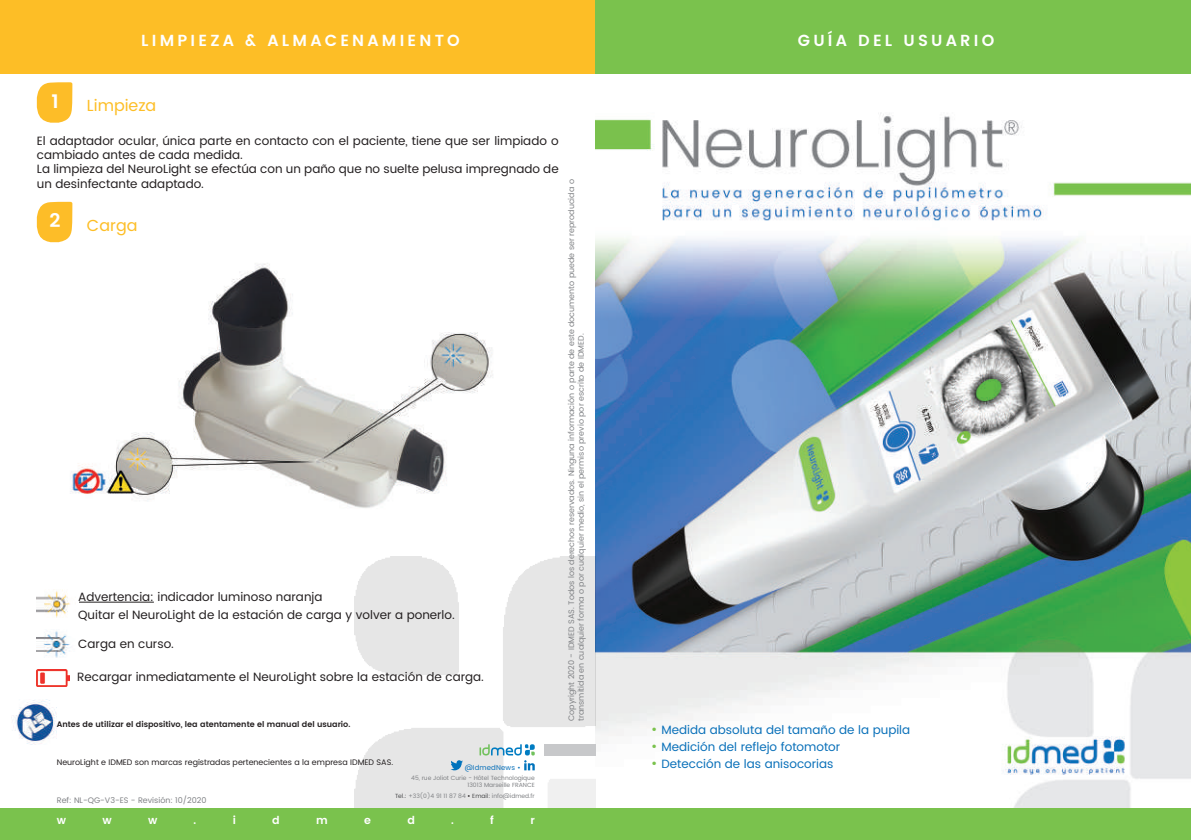
<style>
.page{position:relative;width:1191px;height:840px;background:#fff}
.page>*{position:absolute;margin:0;border:0;box-sizing:border-box;transform-origin:0 0}
.t1{font:600 19.2px "Poppins";color:#fff}
.t2{font:600 16px "Poppins";letter-spacing:.2em;color:#fff}
.t3{font:16px "Poppins";color:#fdbe26}
.t4{font:12px/14.4px "Poppins";color:#231f20}
.t5{font:12px "Poppins";color:#0970b9}
.t6{font:600 11px "Poppins";color:#fff}
.t7{font:8px/9.6px "Poppins";color:#808285}
.t8{font:8px "Poppins";color:#231f20}
.t9{font:600 8px "Poppins";color:#231f20}
.t10{font:7px "Poppins";letter-spacing:.02em;color:#0970b9}
.t11{font:6px/7.2px "Poppins";color:#808285;text-align:right}
.s1{color:#4b4c4d}
.s2{font-weight:600;color:#231f20}
.s3{font-size:14px;color:#7ac24d}
</style>
<div class="page">
<img style="left:595px;top:73px;width:596px;height:735px">
<div style="left:595px;top:0;width:596px;height:73px;background:#7ac24d"></div>
<div style="left:544px;top:743px;width:51px;height:12px;background:#c7c8ca"></div>
<div style="left:0;top:808px;width:1191px;height:31px;background:#7ac24d"></div>
<svg style="left:479px;top:743px;width:56px;height:27px"></svg>
<svg style="left:450px;top:759px;width:13px;height:11px"></svg>
<hr style="left:78px;top:601px;width:76px;height:1px;background:#231f20">
<img style="left:37px;top:589px;width:33px;height:28px">
<img style="left:37px;top:631px;width:34px;height:26px">
<img style="left:37px;top:669px;width:33px;height:17px">
<svg style="left:37px;top:82px;width:35px;height:41px"></svg>
<svg style="left:37px;top:202px;width:35px;height:40px"></svg>
<div style="left:0;top:0;width:595px;height:73px;background:#fdbe26"></div>
<img style="left:70px;top:263px;width:423px;height:245px">
<img style="left:12px;top:699px;width:45px;height:45px">
<h2 class="t2" style="left:141px;top:28px;width:320px">LIMPIEZA &amp; ALMACENAMIENTO</h2>
<h1 class="t1" style="left:51px;top:86px;width:9px">1</h1>
<p class="t4" style="left:37px;top:133px;width:523px">El adaptador ocular, única parte en contacto con el paciente, tiene que ser limpiado o cambiado antes de cada medida.<br>La limpieza del NeuroLight se efectúa con un paño que no suelte pelusa impregnado de un desinfectante adaptado.</p>
<h1 class="t1" style="left:50px;top:206px;width:13px">2</h1>
<h2 class="t3" style="left:87px;top:213px;width:52px">Carga</h2>
<h2 class="t3" style="left:87px;top:94px;width:71px">Limpieza</h2>
<p class="t4" style="left:78px;top:587px;width:378px;line-height:18px">Advertencia: indicador luminoso naranja<br>Quitar el NeuroLight de la estación de carga y volver a ponerlo.</p>
<p class="t4" style="left:78px;top:637px;width:97px">Carga en curso.</p>
<p class="t4" style="left:77px;top:669px;width:408px">Recargar inmediatamente el NeuroLight sobre la estación de carga.</p>
<p class="t9" style="left:57px;top:717px;width:295px">Antes de utilizar el dispositivo, lea atentamente el manual del usuario.</p>
<p class="t8" style="left:57px;top:755px;width:338px">NeuroLight e IDMED son marcas registradas pertenecientes a la empresa IDMED SAS.</p>
<p class="t10" style="left:465px;top:761px;width:57px">@IdmedNews •</p>
<p class="t11" style="left:411px;top:773px;width:125px">45, rue Joliot Curie - Hôtel Technologique<br>13013 Marseille FRANCE</p>
<p class="t11" style="left:395px;top:792px;width:141px"><span class="s1">Tel.:</span> +33(0)4 91 11 87 84 <span class="s2">•</span> <span class="s1">Email:</span> info@idmed.fr</p>
<p class="t7" style="left:57px;top:795px;width:151px">Ref: NL-QG-V3-ES - Revisión: 10/2020</p>
<p class="t6" style="left:57px;top:811px;width:11px">w</p>
<p class="t6" style="left:102px;top:811px;width:11px">w</p>
<p class="t6" style="left:148px;top:811px;width:11px">w</p>
<p class="t6" style="left:194px;top:811px;width:4px">.</p>
<p class="t6" style="left:233px;top:811px;width:5px">i</p>
<p class="t6" style="left:272px;top:811px;width:9px">d</p>
<p class="t6" style="left:316px;top:811px;width:13px">m</p>
<p class="t6" style="left:364px;top:811px;width:8px">e</p>
<p class="t6" style="left:407px;top:811px;width:9px">d</p>
<p class="t6" style="left:451px;top:811px;width:4px">.</p>
<p class="t6" style="left:490px;top:811px;width:5px">f</p>
<p class="t6" style="left:530px;top:811px;width:6px">r</p>
<p class="t7" style="left:567px;top:720px;width:543px;rotate:-90deg">Copyright 2020 - IDMED SAS. Todos los derechos reservados. Ninguna información o parte de este documento puede ser reproducida o transmitida en cualquier forma o por cualquier medio, sin el permiso previo por escrito de IDMED.</p>
<h2 class="t2" style="left:798px;top:28px;width:198px">GUÍA DEL USUARIO</h2>
<p class="t5" style="left:651px;top:720px;width:261px"><span class="s3">•</span> Medida absoluta del tamaño de la pupila</p>
<p class="t5" style="left:651px;top:737px;width:191px"><span class="s3">•</span> Medición del reflejo fotomotor</p>
<p class="t5" style="left:651px;top:754px;width:184px"><span class="s3">•</span> Detección de las anisocorias</p>
</div>
